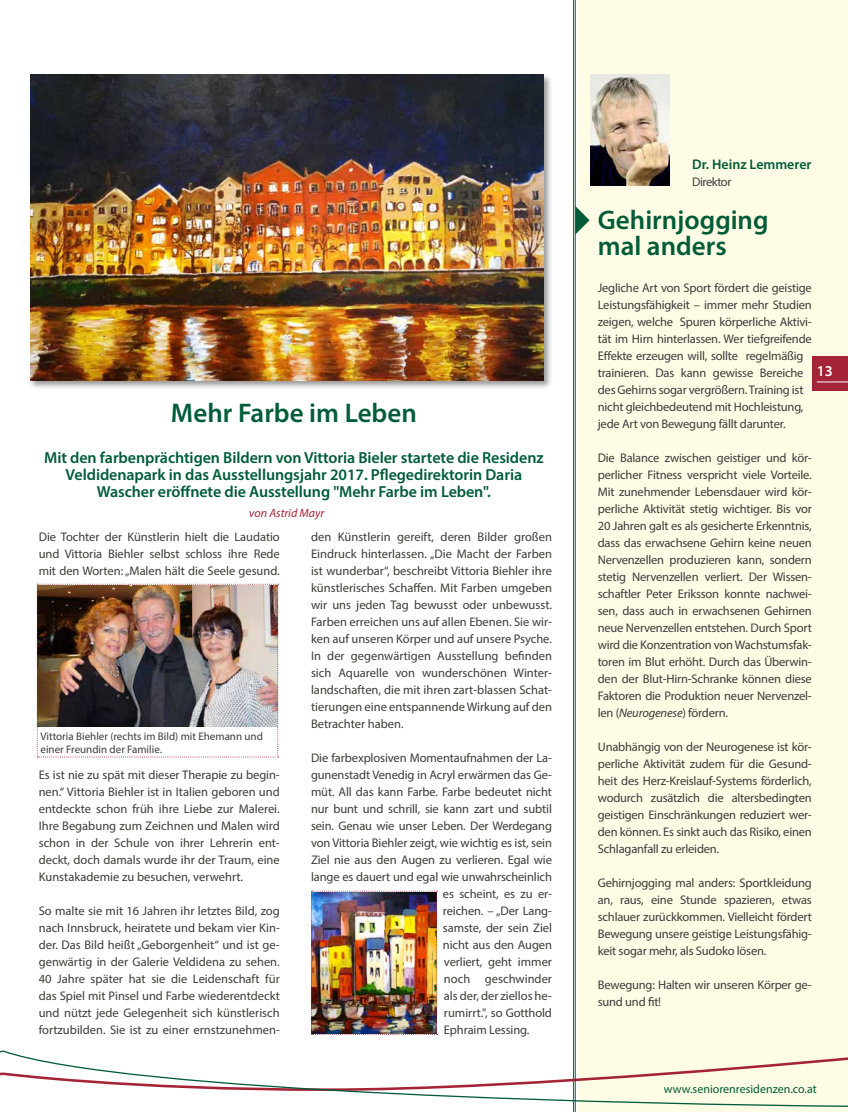
<style>
.page{position:relative;width:848px;height:1112px;background:#fff}
.page>*{position:absolute;margin:0;border:0;box-sizing:border-box;transform-origin:0 0}
.t1{font:600 27px/26px "Myriad Pro";color:#005c38}
.t2{font:600 16px/17px "Myriad Pro";letter-spacing:-.005em;color:#005c38;text-align:center}
.t3{font:600 15px "Myriad Pro";color:#fff}
.t4{font:600 14px "Myriad Pro";color:#005c38}
.t5{font:12.5px/17px "Myriad Pro";letter-spacing:-.01em;color:#3c3c3b;text-align:justify}
.t6{font:12.5px "Myriad Pro";letter-spacing:-.035em;color:#3c3c3b}
.t7{font:12px "Myriad Pro";color:#005c38}
.t8{font:italic 12px "Myriad Pro";color:#a52336}
.t9{font:11px/13.2px "Myriad Pro";color:#3c3c3b}
.s1{font-style:italic}
</style>
<div class="page">
<div style="left:578px;top:0;width:270px;height:1111px;background:#fffce5"></div>
<svg style="left:1px;top:1049px;width:847px;height:58px"></svg>
<img style="left:591px;top:75px;width:78px;height:111px">
<div style="left:812px;top:356px;width:36px;height:34px;background:#a52336"></div>
<hr style="left:816px;top:381px;width:32px;height:1px;background:#fff">
<hr style="left:573px;top:0;width:1px;height:1111px;background:#a52336">
<hr style="left:575px;top:0;width:1px;height:1111px;background:#005c38">
<svg style="left:575px;top:206px;width:14px;height:28px"></svg>
<img style="left:37px;top:583px;width:242px;height:174px">
<div style="left:29px;top:73px;width:523px;height:317px;background:#000;opacity:.4"></div>
<img style="left:30px;top:75px;width:513px;height:306px">
<img style="left:311px;top:890px;width:127px;height:144px">
<h1 class="t1" style="left:171px;top:399px;width:247px">Mehr Farbe im Leben</h1>
<p class="t2" style="left:44px;top:448px;width:501px">Mit den farbenprächtigen Bildern von Vittoria Bieler startete die Residenz<br>Veldidenapark in das Ausstellungsjahr 2017. Pflegedirektorin Daria<br>Wascher eröffnete die Ausstellung "Mehr Farbe im Leben".</p>
<p class="t8" style="left:249px;top:506px;width:77px">von Astrid Mayr</p>
<p class="t5" style="left:39px;top:527px;width:242px">Die Tochter der Künstlerin hielt die Laudatio und Vittoria Biehler selbst schloss ihre Rede mit den Worten: „Malen hält die Seele gesund.</p>
<p class="t9" style="left:40px;top:729px;width:224px">Vittoria Biehler (rechts im Bild) mit Ehemann und einer Freundin der Familie.</p>
<p class="t5" style="left:39px;top:765px;width:242px">Es ist nie zu spät mit dieser Therapie zu begin&shy;nen.“ Vittoria Biehler ist in Italien geboren und entdeckte schon früh ihre Liebe zur Malerei.<br>Ihre Begabung zum Zeichnen und Malen wird schon in der Schule von ihrer Lehrerin ent&shy;deckt, doch damals wurde ihr der Traum, eine Kunstakademie zu besuchen, verwehrt.</p>
<p class="t5" style="left:39px;top:901px;width:242px">So malte sie mit 16 Jahren ihr letztes Bild, zog nach Innsbruck, heiratete und bekam vier Kin&shy;der. Das Bild heißt „Geborgenheit“ und ist ge&shy;genwärtig in der Galerie Veldidena zu sehen.<br>40 Jahre später hat sie die Leidenschaft für das Spiel mit Pinsel und Farbe wiederentdeckt und nützt jede Gelegenheit sich künstlerisch fortzubilden. Sie ist zu einer ernstzunehmen-</p>
<p class="t5" style="left:311px;top:527px;width:242px">den Künstlerin gereift, deren Bilder großen Eindruck hinterlassen. „Die Macht der Farben ist wunderbar“, beschreibt Vittoria Biehler ihre künstlerisches Schaffen. Mit Farben umgeben wir uns jeden Tag bewusst oder unbewusst.<br>Farben erreichen uns auf allen Ebenen. Sie wir&shy;ken auf unseren Körper und auf unsere Psyche.<br>In der gegenwärtigen Ausstellung befinden sich Aquarelle von wunderschönen Winter&shy;landschaften, die mit ihren zart-blassen Schat&shy;tierungen eine entspannende Wirkung auf den Betrachter haben.</p>
<p class="t5" style="left:311px;top:748px;width:242px">Die farbexplosiven Momentaufnahmen der La-</p>
<p class="t5" style="left:311px;top:765px;width:242px">gunenstadt Venedig in Acryl erwärmen das Ge-</p>
<p class="t5" style="left:311px;top:782px;width:242px">müt. All das kann Farbe. Farbe bedeutet nicht</p>
<p class="t5" style="left:311px;top:799px;width:242px">nur bunt und schrill, sie kann zart und subtil</p>
<p class="t5" style="left:311px;top:816px;width:242px">sein. Genau wie unser Leben. Der Werdegang</p>
<p class="t5" style="left:311px;top:833px;width:242px">von Vittoria Biehler zeigt, wie wichtig es ist, sein</p>
<p class="t5" style="left:311px;top:850px;width:242px">Ziel nie aus den Augen zu verlieren. Egal wie</p>
<p class="t5" style="left:311px;top:867px;width:242px">lange es dauert und egal wie unwahrscheinlich</p>
<p class="t5" style="left:443px;top:884px;width:110px">es scheint, es zu er-</p>
<p class="t5" style="left:443px;top:901px;width:111px">reichen. – „Der Lang-</p>
<p class="t5" style="left:443px;top:918px;width:110px">samste, der sein Ziel</p>
<p class="t5" style="left:443px;top:935px;width:111px">nicht aus den Augen</p>
<p class="t5" style="left:444px;top:952px;width:109px">verliert, geht immer</p>
<p class="t5" style="left:444px;top:969px;width:109px">noch geschwinder</p>
<p class="t5" style="left:444px;top:986px;width:109px">als der, der ziellos he-</p>
<p class="t5" style="left:444px;top:1003px;width:109px">rumirrt.", so Gotthold</p>
<p class="t5" style="left:444px;top:1020px;width:87px">Ephraim Lessing.</p>
<p class="t4" style="left:692px;top:155px;width:121px">Dr. Heinz Lemmerer</p>
<p class="t6" style="left:692px;top:174px;width:41px">Direktor</p>
<h1 class="t1" style="left:597px;top:206px;width:172px">Gehirnjogging mal anders</h1>
<p class="t5" style="left:597px;top:279px;width:215px;text-align:left">Jegliche Art von Sport fördert die geistige Leistungsfähigkeit – immer mehr Studien zeigen, welche Spuren körperliche Aktivi&shy;tät im Hirn hinterlassen. Wer tiefgreifende Effekte erzeugen will, sollte regelmäßig trainieren. Das kann gewisse Bereiche des Gehirns sogar vergrößern. Training ist nicht gleichbedeutend mit Hochleistung, jede Art von Bewegung fällt darunter.</p>
<p class="t5" style="left:597px;top:449px;width:215px">Die Balance zwischen geistiger und kör&shy;perlicher Fitness verspricht viele Vorteile.<br>Mit zunehmender Lebensdauer wird kör&shy;perliche Aktivität stetig wichtiger. Bis vor 20 Jahren galt es als gesicherte Erkenntnis, dass das erwachsene Gehirn keine neuen Nervenzellen produzieren kann, sondern stetig Nervenzellen verliert. Der Wissen&shy;schaftler Peter Eriksson konnte nachwei&shy;sen, dass auch in erwachsenen Gehirnen neue Nervenzellen entstehen. Durch Sport wird die Konzentration von Wachstumsfak&shy;toren im Blut erhöht. Durch das Überwin&shy;den der Blut-Hirn-Schranke können diese Faktoren die Produktion neuer Nervenzel&shy;len (<span class="s1">Neurogenese</span>) fördern.</p>
<p class="t5" style="left:597px;top:738px;width:215px">Unabhängig von der Neurogenese ist kör&shy;perliche Aktivität zudem für die Gesund&shy;heit des Herz-Kreislauf-Systems förderlich, wodurch zusätzlich die altersbedingten geistigen Einschränkungen reduziert wer&shy;den können. Es sinkt auch das Risiko, einen Schlaganfall zu erleiden.</p>
<p class="t5" style="left:597px;top:874px;width:215px">Gehirnjogging mal anders: Sportkleidung an, raus, eine Stunde spazieren, etwas schlauer zurückkommen. Vielleicht fördert Bewegung unsere geistige Leistungsfähig&shy;keit sogar mehr, als Sudoko lösen.</p>
<p class="t5" style="left:597px;top:976px;width:215px">Bewegung: Halten wir unseren Körper ge&shy;sund und fit!</p>
<p class="t3" style="left:816px;top:362px;width:18px">13</p>
<p class="t7" style="left:663px;top:1080px;width:154px">www.seniorenresidenzen.co.at</p>
</div>
